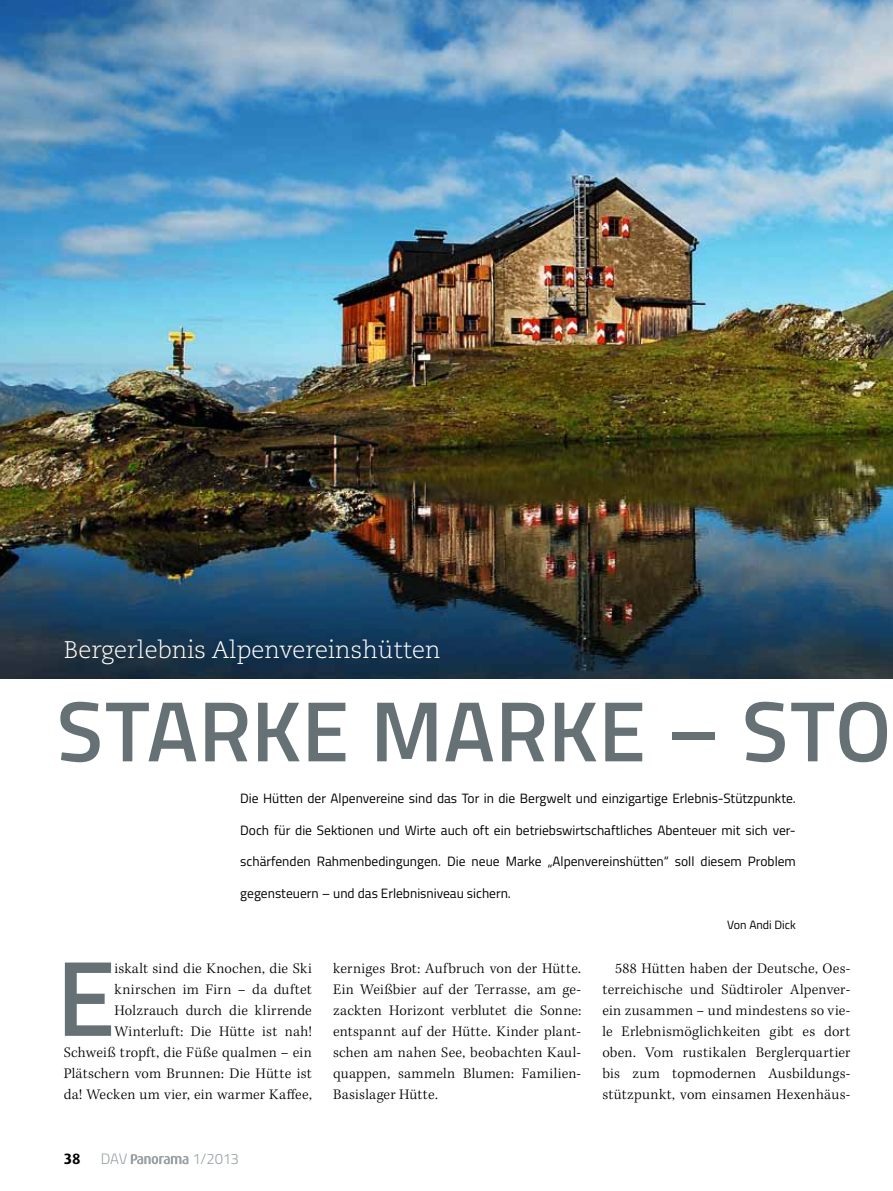
<style>
.page{position:relative;width:893px;height:1191px;background:#fff}
.page>*{position:absolute;margin:0;border:0;box-sizing:border-box;transform-origin:0 0}
.t1{font:600 106.95px "Titillium";color:#657175}
.t2{font:600 85.5px "Titillium";letter-spacing:.005em;color:#657175}
.t3{font:300 24px "Caecilia LT Std";color:#fff}
.t4{font:300 15px/21px "Kepler Std";letter-spacing:.015em;color:#000;text-align:justify}
.t5{font:300 15px "Titillium";letter-spacing:-.02em;color:#99a1a4}
.t6{font:700 15px "Dax";color:#000}
.t7{font:13.5px "Titillium";color:#000}
.t8{font:12px "Titillium";color:#000}
</style>
<div class="page">
<svg style="left:131px;top:1154px;width:57px;height:10px"></svg>
<img style="left:0;top:0;width:893px;height:678px">
<h3 class="t3" style="left:64px;top:636px;width:378px">Bergerlebnis Alpenvereinshütten</h3>
<h2 class="t2" style="left:57px;top:667px;width:836px">STARKE MARKE – STO</h2>
<p class="t7" style="left:240px;top:788px;width:557px">Die Hütten der Alpenvereine sind das Tor in die Bergwelt und einzigartige Erlebnis-Stützpunkte.</p>
<p class="t7" style="left:240px;top:820px;width:555px">Doch für die Sektionen und Wirte auch oft ein betriebswirtschaftliches Abenteuer mit sich ver-</p>
<p class="t7" style="left:240px;top:851px;width:557px">schärfenden Rahmenbedingungen. Die neue Marke „Alpenvereinshütten“ soll diesem Problem</p>
<p class="t7" style="left:240px;top:883px;width:272px">gegensteuern – und das Erlebnisniveau sichern.</p>
<p class="t8" style="left:727px;top:916px;width:70px">Von Andi Dick</p>
<h1 class="t1" style="left:56px;top:918px;width:61px">E</h1>
<p class="t4" style="left:64px;top:958px;width:250px;text-align:right">iskalt sind die Knochen, die Ski knirschen im Firn – da duftet Holzrauch durch die klirrende Winterluft: Die Hütte ist nah!<br>Schweiß tropft, die Füße qualmen – ein Plätschern vom Brunnen: Die Hütte ist da! Wecken um vier, ein warmer Kaffee,</p>
<p class="t4" style="left:333px;top:958px;width:250px">kerniges Brot: Aufbruch von der Hütte.<br>Ein Weißbier auf der Terrasse, am ge&shy;zackten Horizont verblutet die Sonne: entspannt auf der Hütte. Kinder plant&shy;schen am nahen See, beobachten Kaul&shy;quappen, sammeln Blumen: Familien-Basislager Hütte.</p>
<p class="t4" style="left:602px;top:958px;width:250px;text-indent:13px">588 Hütten haben der Deutsche, Oes&shy;terreichische und Südtiroler Alpenver&shy;ein zusammen – und mindestens so vie&shy;le Erlebnismöglichkeiten gibt es dort oben. Vom rustikalen Berglerquartier bis zum topmodernen Ausbildungs&shy;stützpunkt, vom einsamen Hexenhäus-</p>
<p class="t6" style="left:64px;top:1150px;width:18px">38</p>
<p class="t5" style="left:101px;top:1148px;width:28px">DAV</p>
<p class="t5" style="left:193px;top:1148px;width:48px">1/2013</p>
</div>
